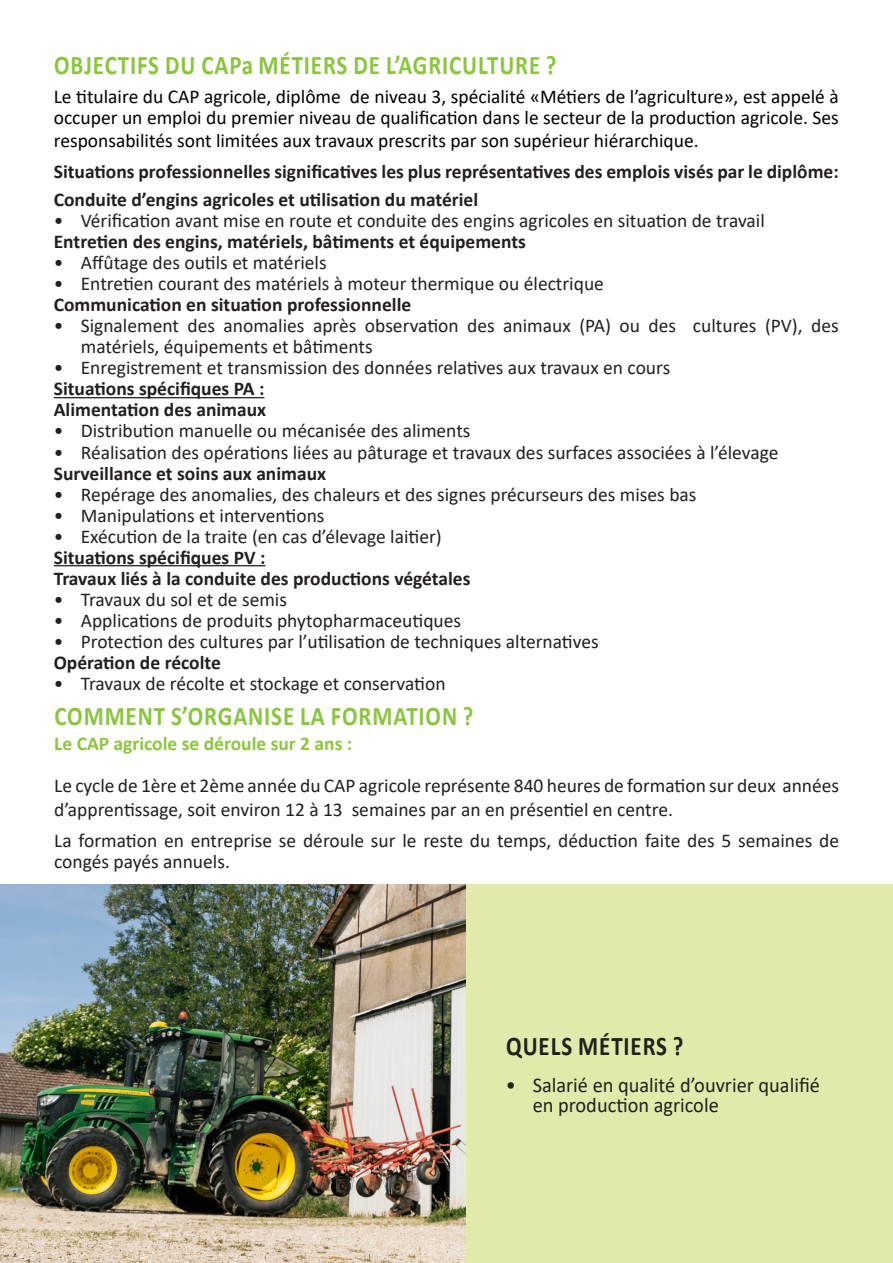
<style>
.page{position:relative;width:893px;height:1263px;background:#fff}
.page>*{position:absolute;margin:0;border:0;box-sizing:border-box;transform-origin:0 0}
.t1{font:700 27px "Calibri";letter-spacing:.04em;color:#8ac53f;scale:.85 1}
.t2{font:700 27px "Calibri";letter-spacing:.04em;color:#231f20;scale:.85 1}
.t3{font:21px/19.5px "Calibri";color:#231f20}
.t4{font:19.5px/21px "Calibri";color:#231f20}
.t5{font:700 19.5px "Calibri";color:#231f20}
.t6{font:19.5px/21px "Calibri";color:#000001}
.t7{font:700 19.5px "Calibri";color:#8bc63e}
</style>
<div class="page">
<hr style="left:54px;top:397px;width:210px;height:1px;background:#231f20">
<hr style="left:54px;top:565px;width:211px;height:1px;background:#231f20">
<div style="left:466px;top:884px;width:427px;height:379px;background:#e1eaaa"></div>
<img style="left:0;top:884px;width:466px;height:379px">
<p class="t1" style="left:54px;top:46px;width:592px">OBJECTIFS DU CAPa MÉTIERS DE L’AGRICULTURE ?</p>
<p class="t6" style="left:54px;top:85px;width:786px">Le titulaire du CAP agricole, diplôme de niveau 3, spécialité «Métiers de l’agriculture», est appelé à occuper un emploi du premier niveau de qualification dans le secteur de la production agricole. Ses</p>
<p class="t6" style="left:54px;top:130px;width:646px">responsabilités sont limitées aux travaux prescrits par son supérieur hiérarchique.</p>
<p class="t5" style="left:54px;top:158px;width:786px">Situations professionnelles significatives les plus représentatives des emplois visés par le diplôme:</p>
<p class="t5" style="left:54px;top:186px;width:426px">Conduite d’engins agricoles et utilisation du matériel</p>
<p class="t4" style="left:54px;top:210px;width:712px">• Vérification avant mise en route et conduite des engins agricoles en situation de travail</p>
<p class="t5" style="left:54px;top:228px;width:474px">Entretien des engins, matériels, bâtiments et équipements</p>
<p class="t4" style="left:54px;top:252px;width:274px">• Affûtage des outils et matériels</p>
<p class="t4" style="left:54px;top:273px;width:552px">• Entretien courant des matériels à moteur thermique ou électrique</p>
<p class="t5" style="left:54px;top:291px;width:359px">Communication en situation professionnelle</p>
<p class="t4" style="left:81px;top:315px;width:759px;text-indent:-27px">• Signalement des anomalies après observation des animaux (PA) ou des cultures (PV), des matériels, équipements et bâtiments</p>
<p class="t4" style="left:54px;top:357px;width:618px">• Enregistrement et transmission des données relatives aux travaux en cours</p>
<p class="t5" style="left:54px;top:375px;width:212px">Situations spécifiques PA :</p>
<p class="t5" style="left:54px;top:396px;width:214px">Alimentation des animaux</p>
<p class="t4" style="left:54px;top:420px;width:418px">• Distribution manuelle ou mécanisée des aliments</p>
<p class="t4" style="left:54px;top:441px;width:726px">• Réalisation des opérations liées au pâturage et travaux des surfaces associées à l’élevage</p>
<p class="t5" style="left:54px;top:459px;width:274px">Surveillance et soins aux animaux</p>
<p class="t4" style="left:54px;top:483px;width:644px">• Repérage des anomalies, des chaleurs et des signes précurseurs des mises bas</p>
<p class="t4" style="left:54px;top:504px;width:272px">• Manipulations et interventions</p>
<p class="t4" style="left:54px;top:525px;width:390px">• Exécution de la traite (en cas d’élevage laitier)</p>
<p class="t5" style="left:54px;top:543px;width:213px">Situations spécifiques PV :</p>
<p class="t5" style="left:54px;top:564px;width:418px">Travaux liés à la conduite des productions végétales</p>
<p class="t4" style="left:54px;top:588px;width:235px">• Travaux du sol et de semis</p>
<p class="t4" style="left:54px;top:609px;width:409px">• Applications de produits phytopharmaceutiques</p>
<p class="t4" style="left:54px;top:630px;width:546px">• Protection des cultures par l’utilisation de techniques alternatives</p>
<p class="t5" style="left:54px;top:648px;width:169px">Opération de récolte</p>
<p class="t4" style="left:54px;top:672px;width:393px">• Travaux de récolte et stockage et conservation</p>
<p class="t1" style="left:54px;top:697px;width:494px">COMMENT S’ORGANISE LA FORMATION ?</p>
<p class="t7" style="left:54px;top:730px;width:300px">Le CAP agricole se déroule sur 2 ans :</p>
<p class="t4" style="left:54px;top:774px;width:786px;line-height:23.4px">Le cycle de 1ère et 2ème année du CAP agricole représente 840 heures de formation sur deux années d’apprentissage, soit environ 12 à 13 semaines par an en présentiel en centre.</p>
<p class="t4" style="left:54px;top:829px;width:786px">La formation en entreprise se déroule sur le reste du temps, déduction faite des 5 semaines de congés payés annuels.</p>
<p class="t2" style="left:506px;top:1026px;width:210px">QUELS MÉTIERS ?</p>
<p class="t3" style="left:533px;top:1075px;width:289px;text-indent:-27px">• Salarié en qualité d’ouvrier qualifié en production agricole</p>
</div>
